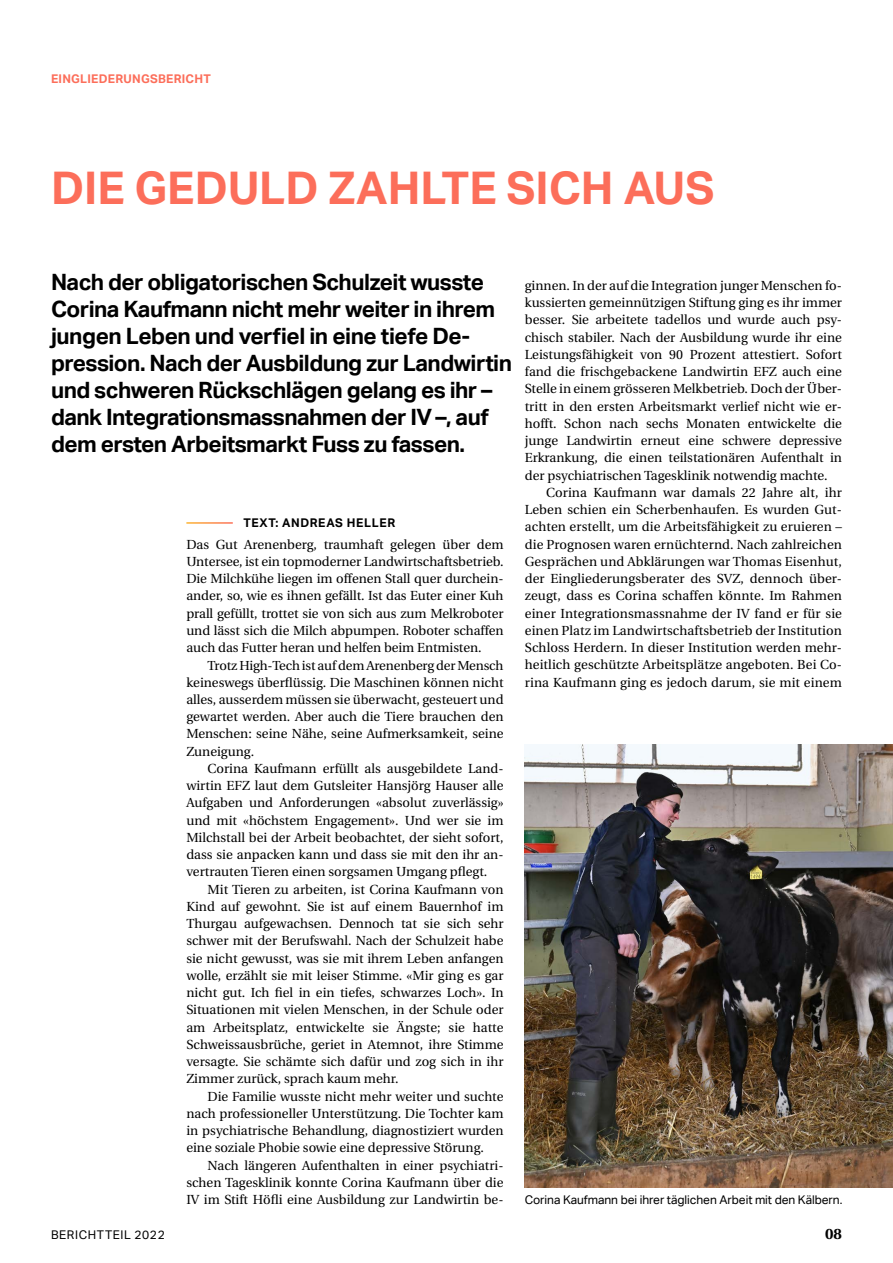
<style>
.page{position:relative;width:893px;height:1263px;background:#fff}
.page>*{position:absolute;margin:0;border:0;box-sizing:border-box;transform-origin:0 0}
.t1{font:700 45px "Aktiv Grotesk Corp";color:#fc6e5a}
.t2{font:700 22.5px/27px "Aktiv Grotesk Corp";letter-spacing:-.025em;color:#000}
.t3{font:700 15px "Utopia";color:#000}
.t4{font:13.2px/17.2px "Utopia";color:#000;text-align:justify}
.t5{font:13.05px "Utopia";letter-spacing:-.01em;color:#000}
.t6{font:12px "Aktiv Grotesk Corp";letter-spacing:-.005em;color:#000}
.t7{font:700 12px "Aktiv Grotesk Corp";letter-spacing:.02em;color:#fc6e5a}
.t8{font:700 12px "Aktiv Grotesk Corp";letter-spacing:.05em;color:#000}
.t9{font:12px "Aktiv Grotesk Corp";letter-spacing:.05em;color:#000}
</style>
<div class="page">
<img style="left:525px;top:745px;width:368px;height:442px">
<p class="t7" style="left:51px;top:71px;width:161px">EINGLIEDERUNGSBERICHT</p>
<h1 class="t1" style="left:51px;top:160px;width:665px">DIE GEDULD ZAHLTE SICH AUS</h1>
<p class="t2" style="left:51px;top:268px;width:463px">Nach der obligatorischen Schulzeit wusste Corina Kaufmann nicht mehr weiter in ihrem jungen Leben und verfiel in eine tiefe De&shy;pression. Nach der Ausbildung zur Landwirtin und schweren Rückschlägen gelang es ihr – dank Integrationsmassnahmen der IV –, auf dem ersten Arbeitsmarkt Fuss zu fassen.</p>
<p class="t8" style="left:243px;top:515px;width:153px">TEXT: ANDREAS HELLER</p>
<p class="t4" style="left:186px;top:536px;width:319px">Das Gut Arenenberg, traumhaft gelegen über dem Untersee, ist ein topmoderner Landwirtschaftsbetrieb.<br>Die Milchkühe liegen im offenen Stall quer durchein&shy;ander, so, wie es ihnen gefällt. Ist das Euter einer Kuh prall gefüllt, trottet sie von sich aus zum Melkroboter und lässt sich die Milch abpumpen. Roboter schaffen auch das Futter heran und helfen beim Entmisten.</p>
<p class="t5" style="left:208px;top:658px;width:297px">Trotz High-Tech ist auf dem Arenenberg der Mensch</p>
<p class="t4" style="left:186px;top:674px;width:319px">keineswegs überflüssig. Die Maschinen können nicht alles, ausserdem müssen sie überwacht, gesteuert und gewartet werden. Aber auch die Tiere brauchen den Menschen: seine Nähe, seine Aufmerksamkeit, seine Zuneigung.</p>
<p class="t4" style="left:186px;top:760px;width:319px;text-indent:21px">Corina Kaufmann erfüllt als ausgebildete Land&shy;wirtin EFZ laut dem Gutsleiter Hansjörg Hauser alle Aufgaben und Anforderungen «absolut zuverlässig» und mit «höchstem Engagement». Und wer sie im Milchstall bei der Arbeit beobachtet, der sieht sofort, dass sie anpacken kann und dass sie mit den ihr an&shy;vertrauten Tieren einen sorgsamen Umgang pflegt.</p>
<p class="t4" style="left:186px;top:881px;width:319px;text-indent:21px">Mit Tieren zu arbeiten, ist Corina Kaufmann von Kind auf gewohnt. Sie ist auf einem Bauernhof im Thurgau aufgewachsen. Dennoch tat sie sich sehr schwer mit der Berufswahl. Nach der Schulzeit habe sie nicht gewusst, was sie mit ihrem Leben anfangen wolle, erzählt sie mit leiser Stimme. «Mir ging es gar nicht gut. Ich fiel in ein tiefes, schwarzes Loch». In Situationen mit vielen Menschen, in der Schule oder am Arbeitsplatz, entwickelte sie Ängste; sie hatte Schweissausbrüche, geriet in Atemnot, ihre Stimme versagte. Sie schämte sich dafür und zog sich in ihr Zimmer zurück, sprach kaum mehr.</p>
<p class="t4" style="left:186px;top:1088px;width:319px;text-indent:21px">Die Familie wusste nicht mehr weiter und suchte nach professioneller Unterstützung. Die Tochter kam in psychiatrische Behandlung, diagnostiziert wurden eine soziale Phobie sowie eine depressive Störung.</p>
<p class="t4" style="left:186px;top:1157px;width:319px;text-indent:21px">Nach längeren Aufenthalten in einer psychiatri&shy;schen Tagesklinik konnte Corina Kaufmann über die IV im Stift Höfli eine Ausbildung zur Landwirtin be-</p>
<p class="t4" style="left:525px;top:277px;width:319px">ginnen. In der auf die Integration junger Menschen fo&shy;kussierten gemeinnützigen Stiftung ging es ihr immer besser. Sie arbeitete tadellos und wurde auch psy&shy;chisch stabiler. Nach der Ausbildung wurde ihr eine Leistungsfähigkeit von 90 Prozent attestiert. Sofort fand die frischgebackene Landwirtin EFZ auch eine Stelle in einem grösseren Melkbetrieb. Doch der Über&shy;tritt in den ersten Arbeitsmarkt verlief nicht wie er&shy;hofft. Schon nach sechs Monaten entwickelte die junge Landwirtin erneut eine schwere depressive Erkrankung, die einen teilstationären Aufenthalt in der psychiatrischen Tagesklinik notwendig machte.</p>
<p class="t4" style="left:525px;top:484px;width:319px;text-indent:21px">Corina Kaufmann war damals 22 Jahre alt, ihr Leben schien ein Scherbenhaufen. Es wurden Gut&shy;achten erstellt, um die Arbeitsfähigkeit zu eruieren – die Prognosen waren ernüchternd. Nach zahlreichen Gesprächen und Abklärungen war Thomas Eisenhut, der Eingliederungsberater des SVZ, dennoch über&shy;zeugt, dass es Corina schaffen könnte. Im Rahmen einer Integrationsmassnahme der IV fand er für sie einen Platz im Landwirtschaftsbetrieb der Institution Schloss Herdern. In dieser Institution werden mehr&shy;heitlich geschützte Arbeitsplätze angeboten. Bei Co&shy;rina Kaufmann ging es jedoch darum, sie mit einem</p>
<p class="t6" style="left:525px;top:1193px;width:319px">Corina Kaufmann bei ihrer täglichen Arbeit mit den Kälbern.</p>
<p class="t9" style="left:51px;top:1227px;width:115px">BERICHTTEIL 2022</p>
<p class="t3" style="left:825px;top:1225px;width:18px">08</p>
</div>
